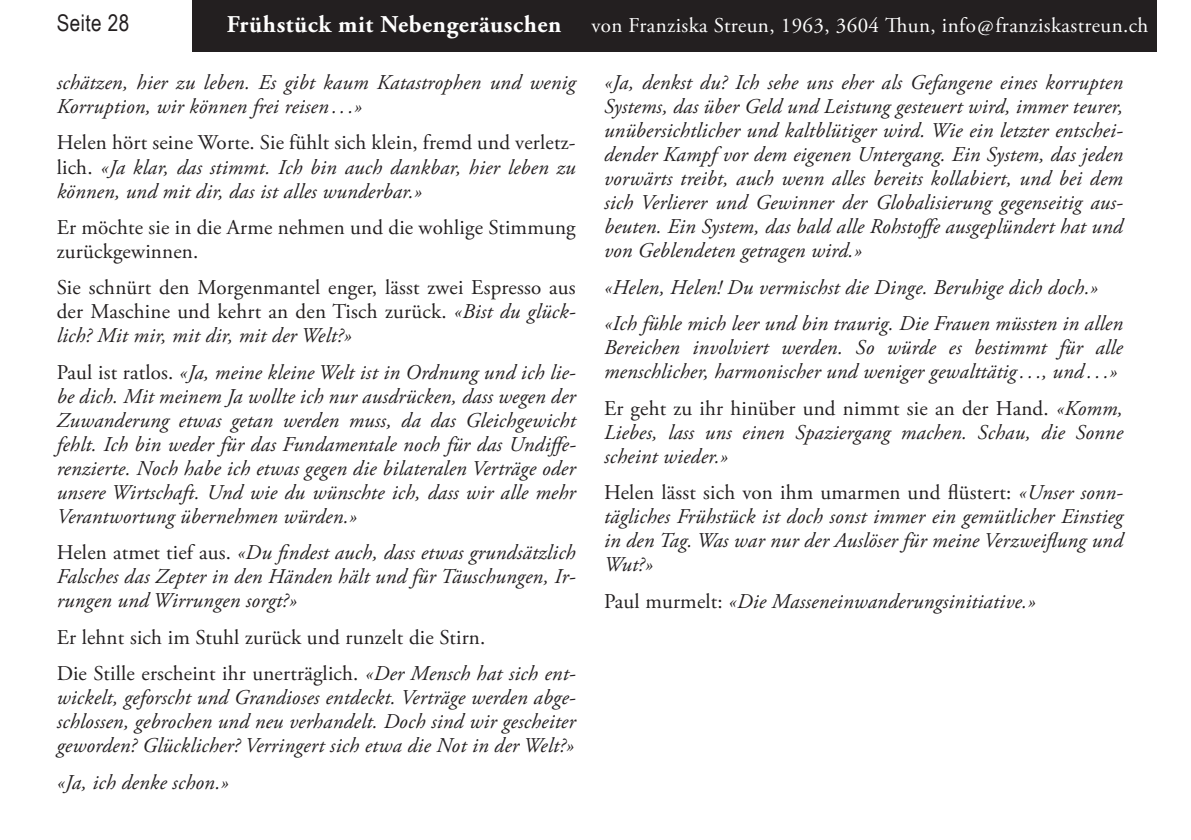
<style>
.page{position:relative;width:1191px;height:840px;background:#fff}
.page>*{position:absolute;margin:0;border:0;box-sizing:border-box;transform-origin:0 0}
.t1{font:700 24px "Adobe Garamond Pro";letter-spacing:.025em;color:#fff}
.t2{font:23px "Arial Narrow";letter-spacing:.02em;color:#231f20}
.t3{font:italic 21px/24px "Adobe Garamond Pro";letter-spacing:.01em;color:#231f20;text-align:justify}
.t4{font:21px/24px "Adobe Garamond Pro";letter-spacing:.01em;color:#231f20}
.t5{font:21px "Adobe Garamond Pro";letter-spacing:.02em;color:#fff}
.s1{font-style:normal}
.s2{font-style:italic}
</style>
<div class="page">
<div style="left:193px;top:0;width:964px;height:51px;background:#231f20"></div>
<p class="t2" style="left:57px;top:10px;width:74px">Seite 28</p>
<p class="t1" style="left:227px;top:10px;width:336px">Frühstück mit Nebengeräuschen</p>
<p class="t5" style="left:591px;top:12px;width:558px">von Franziska Streun, 1963, 3604 Thun, info@franziskastreun.ch</p>
<p class="t3" style="left:57px;top:71px;width:520px">schätzen, hier zu leben. Es gibt kaum Katastrophen und wenig<br>Korruption, wir können frei reisen . . .»</p>
<p class="t3" style="left:57px;top:131px;width:520px"><span class="s1">Helen hört seine Worte. Sie fühlt sich klein, fremd und verletz&shy;lich.</span> «Ja klar, das stimmt. Ich bin auch dankbar, hier leben zu können, und mit dir, das ist alles wunderbar.»</p>
<p class="t4" style="left:57px;top:216px;width:520px">Er möchte sie in die Arme nehmen und die wohlige Stimmung zurückgewinnen.</p>
<p class="t4" style="left:57px;top:276px;width:520px;text-align:justify">Sie schnürt den Morgenmantel enger, lässt zwei Espresso aus der Maschine und kehrt an den Tisch zurück. <span class="s2">«Bist du glück&shy;lich? Mit mir, mit dir, mit der Welt?»</span></p>
<p class="t3" style="left:57px;top:360px;width:520px"><span class="s1">Paul ist ratlos.</span> «Ja, meine kleine Welt ist in Ordnung und ich lie&shy;be dich. Mit meinem Ja wollte ich nur ausdrücken, dass wegen der Zuwanderung etwas getan werden muss, da das Gleichgewicht fehlt. Ich bin weder für das Fundamentale noch für das Undiffe&shy;renzierte. Noch habe ich etwas gegen die bilateralen Verträge oder unsere Wirtschaft. Und wie du wünschte ich, dass wir alle mehr Verantwortung übernehmen würden.»</p>
<p class="t3" style="left:57px;top:541px;width:520px"><span class="s1">Helen atmet tief aus.</span> «Du findest auch, dass etwas grundsätzlich Falsches das Zepter in den Händen hält und für Täuschungen, Ir&shy;rungen und Wirrungen sorgt?»</p>
<p class="t4" style="left:57px;top:619px;width:520px;line-height:36.4px">Er lehnt sich im Stuhl zurück und runzelt die Stirn.<br>Die Stille erscheint ihr unerträglich. <span class="s2">«Der Mensch hat sich ent-</span></p>
<p class="t3" style="left:57px;top:685px;width:520px">wickelt, geforscht und Grandioses entdeckt. Verträge werden abge&shy;schlossen, gebrochen und neu verhandelt. Doch sind wir gescheiter geworden? Glücklicher? Verringert sich etwa die Not in der Welt?»</p>
<p class="t3" style="left:57px;top:770px;width:174px">«Ja, ich denke schon.»</p>
<p class="t3" style="left:604px;top:71px;width:520px">«Ja, denkst du? Ich sehe uns eher als Gefangene eines korrupten Systems, das über Geld und Leistung gesteuert wird, immer teurer, unübersichtlicher und kaltblütiger wird. Wie ein letzter entschei&shy;dender Kampf vor dem eigenen Untergang. Ein System, das jeden vorwärts treibt, auch wenn alles bereits kollabiert, und bei dem sich Verlierer und Gewinner der Globalisierung gegenseitig aus&shy;beuten. Ein System, das bald alle Rohstoffe ausgeplündert hat und von Geblendeten getragen wird.»</p>
<p class="t3" style="left:604px;top:269px;width:520px;line-height:36.4px">«Helen, Helen! Du vermischst die Dinge. Beruhige dich doch.» «Ich fühle mich leer und bin traurig. Die Frauen müssten in allen</p>
<p class="t3" style="left:604px;top:336px;width:520px">Bereichen involviert werden. So würde es bestimmt für alle menschlicher, harmonischer und weniger gewalttätig. . ., und . . .»</p>
<p class="t3" style="left:604px;top:396px;width:520px"><span class="s1">Er geht zu ihr hinüber und nimmt sie an der Hand.</span> «Komm, Liebes, lass uns einen Spaziergang machen. Schau, die Sonne scheint wieder.»</p>
<p class="t3" style="left:604px;top:480px;width:520px"><span class="s1">Helen lässt sich von ihm umarmen und flüstert:</span> «Unser sonn&shy;tägliches Frühstück ist doch sonst immer ein gemütlicher Einstieg in den Tag. Was war nur der Auslöser für meine Verzweiflung und Wut?»</p>
<p class="t3" style="left:604px;top:589px;width:433px"><span class="s1">Paul murmelt:</span> «Die Masseneinwanderungsinitiative.»</p>
</div>
